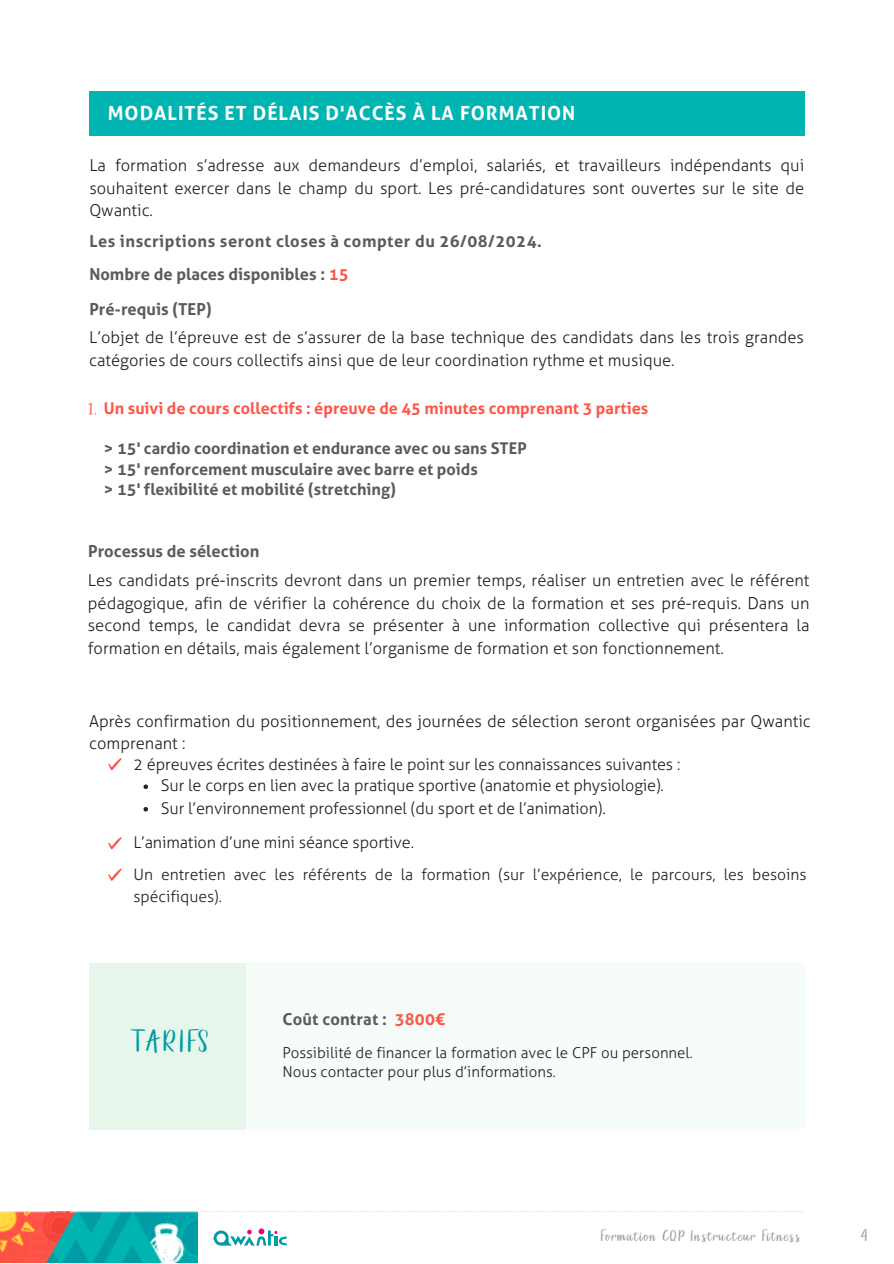
<style>
.page{position:relative;width:894px;height:1264px;background:#fff}
.page>*{position:absolute;margin:0;border:0;box-sizing:border-box;transform-origin:0 0}
.t1{font:27px "Back To School";letter-spacing:.1em;color:#009ba4}
.t2{font:700 19.5px "Aller";letter-spacing:.045em;color:#fff}
.t3{font:18px "Back To School";color:#959f99}
.t4{font:300 16.5px/22.5px "Aller";color:#222;text-align:justify}
.t5{font:700 16.5px "Aller";color:#5b5b5b}
.t6{font:700 16.5px "Aller";letter-spacing:.03em;color:#5b5b5b}
.t7{font:300 16.2px "Aller";letter-spacing:-.01em;color:#222}
.t8{font:700 16.2px/20.2px "Aller";color:#5b5b5b}
.t9{font:700 16.2px "Aller";color:#ff5649}
.t10{font:300 15.75px/21.3px "Aller";color:#222}
.t11{font:300 15px/19.2px "Aller";color:#222}
.t12{font:13.5px "Back To School";letter-spacing:.1em;color:#959f99}
.s1{color:#ff5649}
.s2{font-family:"Back To School";font-weight:400;font-size:18px}
</style>
<div class="page">
<div style="left:89px;top:91px;width:715px;height:44px;background:#00b5b1"></div>
<svg style="left:197px;top:1211px;width:604px;height:1px"></svg>
<svg style="left:213px;top:1228px;width:73px;height:17px"></svg>
<img style="left:0;top:1211px;width:197px;height:51px">
<div style="left:246px;top:962px;width:558px;height:167px;background:#f6fcf8"></div>
<div style="left:89px;top:962px;width:157px;height:167px;background:#e6f6eb"></div>
<svg style="left:108px;top:758px;width:14px;height:12px"></svg>
<svg style="left:108px;top:837px;width:14px;height:12px"></svg>
<svg style="left:108px;top:868px;width:14px;height:12px"></svg>
<svg style="left:143px;top:784px;width:5px;height:5px"></svg>
<svg style="left:143px;top:807px;width:5px;height:4px"></svg>
<h2 class="t2" style="left:108px;top:101px;width:469px">MODALITÉS ET DÉLAIS D'ACCÈS À LA FORMATION</h2>
<h1 class="t4" style="left:89px;top:154px;width:716px">La formation s’adresse aux demandeurs d’emploi, salariés, et travailleurs indépendants qui souhaitent exercer dans le champ du sport. Les pré-candidatures sont ouvertes sur le site de Qwantic.</h1>
<h5 class="t6" style="left:89px;top:231px;width:454px">Les inscriptions seront closes à compter du 26/08/2024.</h5>
<h4 class="t5" style="left:89px;top:265px;width:261px">Nombre de places disponibles : <span class="s1">15</span></h4>
<p class="t5" style="left:89px;top:299px;width:124px">Pré-requis (TEP)</p>
<h4 class="t4" style="left:89px;top:326px;width:716px">L’objet de l’épreuve est de s’assurer de la base technique des candidats dans les trois grandes catégories de cours collectifs ainsi que de leur coordination rythme et musique.</h4>
<p class="t9" style="left:88px;top:398px;width:561px"><span class="s2">1.</span> Un suivi de cours collectifs : épreuve de 45 minutes comprenant 3 parties</p>
<h5 class="t8" style="left:104px;top:438px;width:424px">&gt; 15' cardio coordination et endurance avec ou sans STEP &gt; 15' renforcement musculaire avec barre et poids<br>&gt; 15' flexibilité et mobilité (stretching)</h5>
<h4 class="t5" style="left:88px;top:542px;width:173px">Processus de sélection</h4>
<h3 class="t4" style="left:88px;top:569px;width:723px">Les candidats pré-inscrits devront dans un premier temps, réaliser un entretien avec le référent pédagogique, afin de vérifier la cohérence du choix de la formation et ses pré-requis. Dans un second temps, le candidat devra se présenter à une information collective qui présentera la formation en détails, mais également l’organisme de formation et son fonctionnement.</h3>
<p class="t4" style="left:89px;top:710px;width:723px">Après confirmation du positionnement, des journées de sélection seront organisées par Qwantic comprenant :</p>
<h4 class="t7" style="left:133px;top:754px;width:548px">2 épreuves écrites destinées à faire le point sur les connaissances suivantes :</h4>
<p class="t7" style="left:161px;top:776px;width:504px">Sur le corps en lien avec la pratique sportive (anatomie et physiologie).</p>
<h5 class="t7" style="left:161px;top:798px;width:446px">Sur l’environnement professionnel (du sport et de l’animation).</h5>
<h5 class="t7" style="left:133px;top:832px;width:282px">L’animation d’une mini séance sportive.</h5>
<h5 class="t10" style="left:133px;top:864px;width:674px">Un entretien avec les référents de la formation (sur l’expérience, le parcours, les besoins spécifiques).</h5>
<h4 class="t1" style="left:129px;top:1026px;width:80px">TARIFS</h4>
<h5 class="t5" style="left:282px;top:1009px;width:164px">Coût contrat : <span class="s1">3800€</span></h5>
<h4 class="t11" style="left:282px;top:1043px;width:412px">Possibilité de financer la formation avec le CPF ou personnel.<br>Nous contacter pour plus d’informations.</h4>
<h5 class="t12" style="left:600px;top:1227px;width:201px">Formation CQP Instructeur Fitness</h5>
<h5 class="t3" style="left:859px;top:1223px;width:9px">4</h5>
</div>
